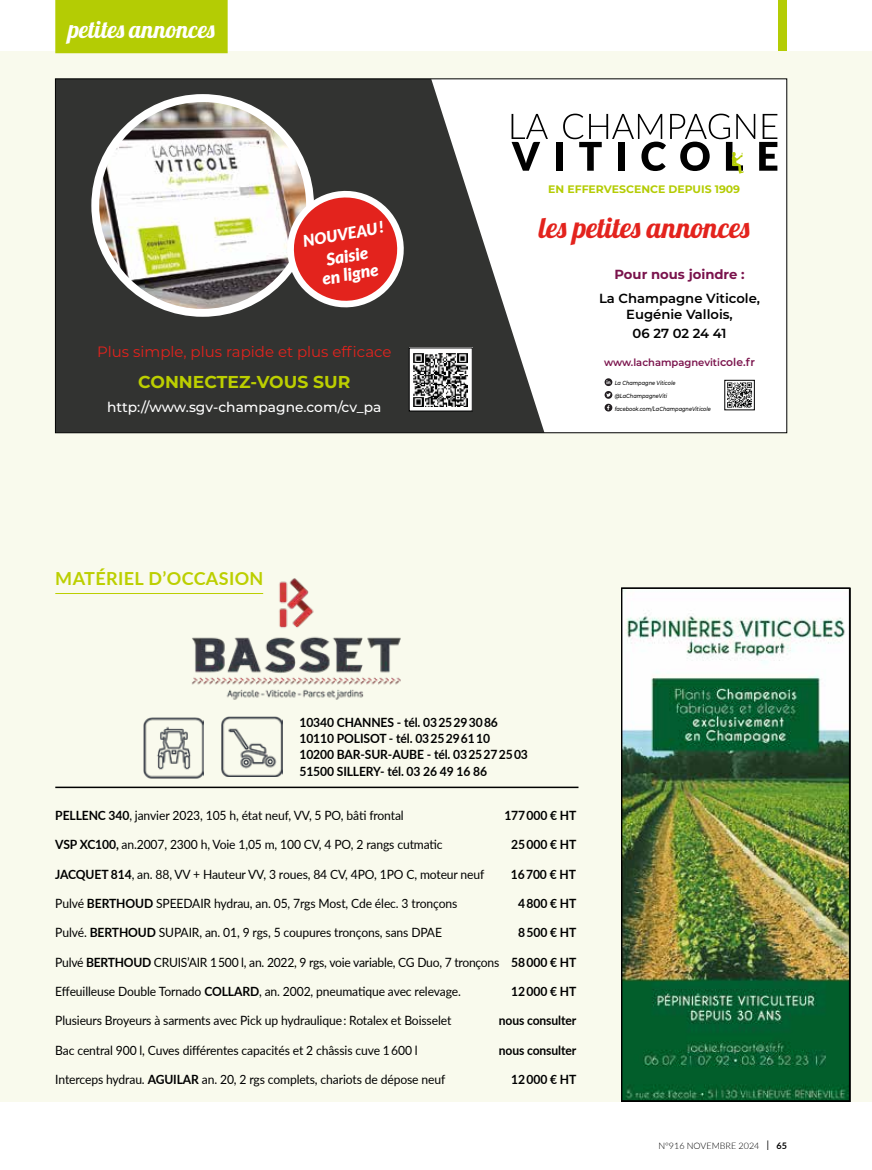
<style>
.page{position:relative;width:872px;height:1170px;background:#fff}
.page>*{position:absolute;margin:0;border:0;box-sizing:border-box;transform-origin:0 0}
.t1{font:28.8px "Lobster 1.4";color:#e3231d}
.t2{font:24px "Lobster 1.4";color:#fff}
.t3{font:700 18px "Lato";letter-spacing:.02em;color:#bccf00}
.t4{font:700 17.25px "Montserrat";color:#bccf00}
.t5{font:italic 900 17.1px/18.3px "Lato";color:#fff;text-align:center}
.t6{font:italic 900 16.05px "Lato";color:#fff}
.t7{font:15px "Montserrat";color:#e3231d}
.t8{font:500 13.8px "Montserrat";color:#fff}
.t9{font:600 13.2px/16px "Montserrat";color:#000;text-align:center}
.t10{font:700 13.2px "Montserrat";color:#7a134c}
.t11{font:12.75px "Lato";letter-spacing:-.01em;color:#000;scale:.95 1}
.t12{font:700 12.75px/16.4px "Lato";letter-spacing:-.01em;color:#000;scale:.95 1}
.t13{font:700 10.8px "Montserrat";color:#b4cc04}
.t14{font:600 10.2px "Montserrat";color:#7a134c}
.t15{font:300 9px "Lato";color:#000}
.t16{font:italic 500 6px "Montserrat";color:#000;scale:.85 1}
.s1{font-size:11.1px}
.s2{font-weight:700}
.s3{font-size:13.5px}
</style>
<div class="page">
<div style="left:778px;top:0;width:9px;height:54px;background:#b4cc04"></div>
<div style="left:0;top:51px;width:872px;height:1050px;background:#f9faed"></div>
<img style="left:191px;top:578px;width:210px;height:150px">
<img style="left:143px;top:716px;width:61px;height:63px">
<img style="left:222px;top:716px;width:60px;height:60px">
<hr style="left:55px;top:786px;width:523px;height:2px;background:#000">
<hr style="left:55px;top:593px;width:208px;height:1px;background:#bccf00">
<div style="left:55px;top:0;width:173px;height:53px;background:#b4cc04"></div>
<img style="left:623px;top:589px;width:224px;height:509px">
<div style="left:621px;top:587px;width:229px;height:514px;border:1px solid #000"></div>
<div style="left:55px;top:79px;width:731px;height:353px;background:#fff"></div>
<svg style="left:57px;top:81px;width:487px;height:350px;fill:#323331"></svg>
<img style="left:95px;top:98px;width:215px;height:215px;border-radius:107px">
<div style="left:91px;top:94px;width:223px;height:223px;border:8px solid #fff;border-radius:50%"></div>
<svg style="left:286px;top:190px;width:119px;height:121px"></svg>
<div style="left:409px;top:348px;width:63px;height:63px;background:#fff"></div>
<img style="left:414px;top:353px;width:54px;height:53px">
<svg style="left:511px;top:114px;width:37px;height:57px"></svg>
<div style="left:556px;top:142px;width:7px;height:29px;background:#000"></div>
<svg style="left:563px;top:114px;width:214px;height:60px"></svg>
<svg style="left:727px;top:407px;width:24px;height:1px"></svg>
<svg style="left:727px;top:382px;width:25px;height:25px"></svg>
<svg style="left:604px;top:403px;width:8px;height:8px"></svg>
<svg style="left:604px;top:391px;width:8px;height:8px"></svg>
<svg style="left:606px;top:392px;width:5px;height:5px"></svg>
<svg style="left:604px;top:378px;width:8px;height:8px"></svg>
<svg style="left:606px;top:380px;width:4px;height:4px"></svg>
<h2 class="t2" style="left:68px;top:14px;width:148px">petites annonces</h2>
<p class="t6" style="left:301px;top:229px;width:83px;rotate:-10deg">NOUVEAU !</p>
<h3 class="t5" style="left:317px;top:251px;width:58px;rotate:-10deg">Saisie en ligne</h3>
<p class="t7" style="left:97px;top:341px;width:296px">Plus simple, plus rapide et plus efficace</p>
<h3 class="t4" style="left:138px;top:369px;width:214px">CONNECTEZ-VOUS SUR</h3>
<p class="t8" style="left:107px;top:397px;width:276px">http://www.sgv-champagne.com/cv_pa</p>
<h3 class="t3" style="left:55px;top:564px;width:210px">MATÉRIEL D’OCCASION</h3>
<p class="t13" style="left:548px;top:181px;width:193px">EN EFFERVESCENCE DEPUIS 1909</p>
<h1 class="t1" style="left:539px;top:209px;width:212px">les petites annonces</h1>
<p class="t10" style="left:614px;top:265px;width:132px">Pour nous joindre :</p>
<p class="t9" style="left:599px;top:289px;width:163px">La Champagne Viticole,<br>Eugénie Vallois,</p>
<p class="t9" style="left:632px;top:325px;width:95px">06 27 02 24 41</p>
<p class="t14" style="left:604px;top:355px;width:153px">www.lachampagneviti<span class="s1">cole.fr</span></p>
<p class="t16" style="left:614px;top:379px;width:73px">La Champagne Viticole</p>
<p class="t16" style="left:614px;top:391px;width:64px">@LaChampagneViti</p>
<p class="t16" style="left:614px;top:404px;width:115px">facebook.com/LaChampagneViticole</p>
<p class="t12" style="left:299px;top:713px;width:242px">10340 CHANNES - tél. 03 25 29 30 86<br>10110 POLISOT - tél. 03 25 29 61 10<br>10200 BAR-SUR-AUBE - tél. 03 25 27 25 03<br>51500 SILLERY- tél. 03 26 49 16 86</p>
<p class="t11" style="left:55px;top:805px;width:368px"><span class="s2">PELLENC 340</span>, janvier 2023, 105 h, état neuf, VV, 5 PO, bâti frontal</p>
<p class="t12" style="left:504px;top:806px;width:77px">177 000 € HT</p>
<p class="t11" style="left:55px;top:835px;width:409px"><span class="s2">VSP XC100,</span> an.2007, 2300 h, Voie 1,05 m, 100 CV, 4 PO, 2 rangs cutmatic</p>
<p class="t12" style="left:511px;top:835px;width:70px">25 000 € HT</p>
<p class="t11" style="left:55px;top:864px;width:453px"><span class="s2">JACQUET 814</span>, an. 88, VV + Hauteur VV, 3 roues, 84 CV, 4PO, 1PO C, moteur neuf</p>
<p class="t12" style="left:511px;top:865px;width:70px">16 700 € HT</p>
<p class="t11" style="left:55px;top:894px;width:425px">Pulvé <span class="s2">BERTHOUD</span> SPEEDAIR hydrau, an. 05, 7rgs Most, Cde élec. 3 tronçons</p>
<p class="t12" style="left:518px;top:894px;width:63px">4 800 € HT</p>
<p class="t11" style="left:55px;top:923px;width:408px">Pulvé. <span class="s2">BERTHOUD</span> SUPAIR, an. 01, 9 rgs, 5 coupures tronçons, sans DPAE</p>
<p class="t12" style="left:518px;top:923px;width:63px">8 500 € HT</p>
<p class="t11" style="left:55px;top:952px;width:550px">Pulvé <span class="s2">BERTHOUD</span> CRUIS’AIR 1 500 l, an. 2022, 9 rgs, voie variable, CG Duo, 7 tronçons <span class="s2">58 000 € HT</span></p>
<p class="t11" style="left:55px;top:982px;width:428px">Effeuilleuse Double Tornado <span class="s2">COLLARD</span>, an. 2002, pneumatique avec relevage.</p>
<p class="t12" style="left:511px;top:982px;width:70px">12 000 € HT</p>
<p class="t11" style="left:55px;top:1011px;width:418px">Plusieurs Broyeurs à sarments avec Pick up hydraulique : Rotalex et Boisselet</p>
<p class="t12" style="left:499px;top:1012px;width:83px">nous consulter</p>
<p class="t11" style="left:55px;top:1040px;width:383px">Bac central 900 l, Cuves différentes capacités et 2 châssis cuve 1 600 l</p>
<p class="t12" style="left:499px;top:1041px;width:83px">nous consulter</p>
<p class="t11" style="left:55px;top:1070px;width:412px">Interceps hydrau. <span class="s2">AGUILAR</span> an. 20, 2 rgs complets, chariots de dépose neuf</p>
<p class="t12" style="left:511px;top:1070px;width:70px">12 000 € HT</p>
<p class="t15" style="left:658px;top:1139px;width:130px">N°916 NOVEMBRE 2024 <span class="s3">I</span> <span class="s2">65</span></p>
</div>
